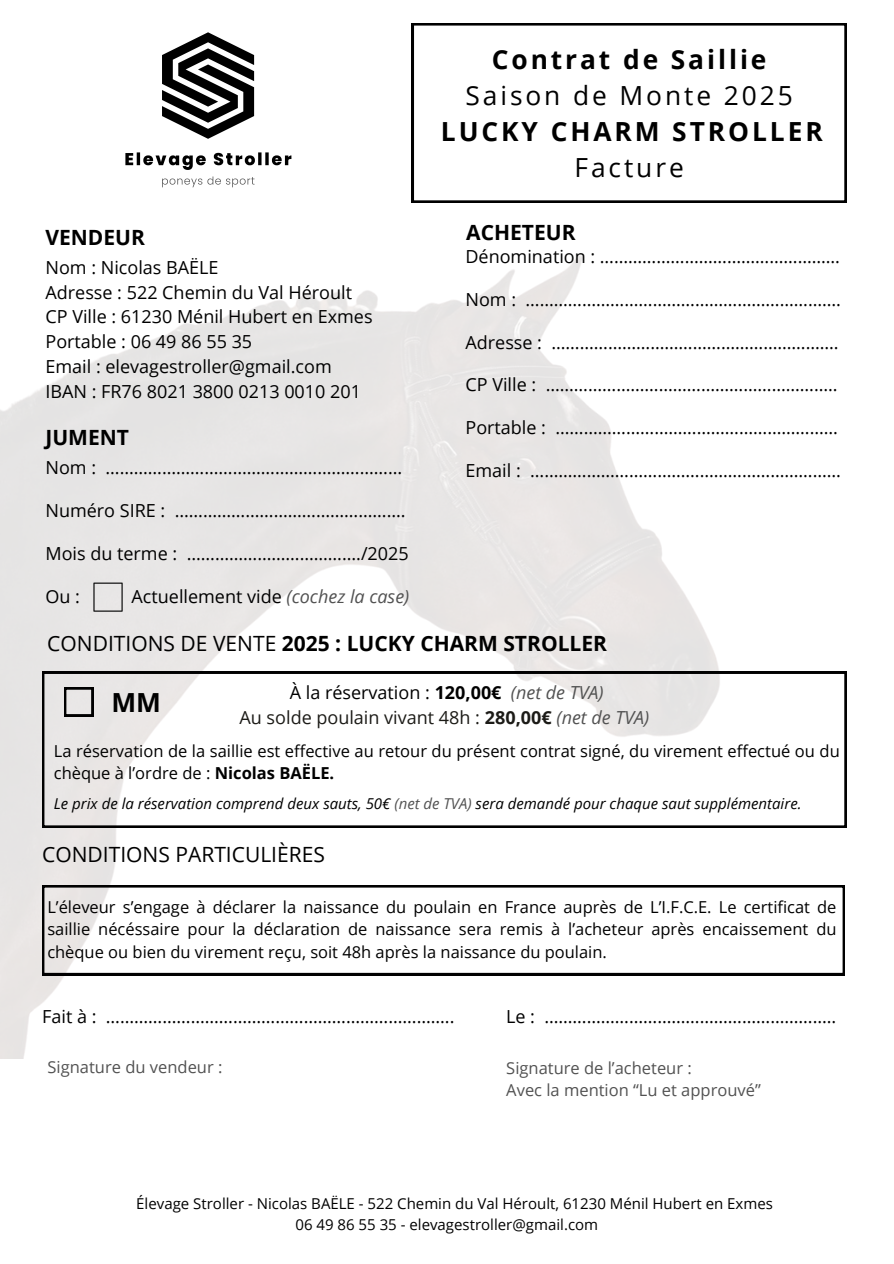
<style>
.page{position:relative;width:894px;height:1264px;background:#fff}
.page>*{position:absolute;margin:0;border:0;box-sizing:border-box;transform-origin:0 0}
.t1{font:700 26.25px/36px "Open Sans";letter-spacing:.11em;color:#000;text-align:center}
.t2{font:700 21px "Open Sans";color:#000}
.t3{font:21px "Open Sans";color:#000}
.t4{font:18px/24.8px "Open Sans";color:#000}
.t5{font:18px/24.8px "Open Sans";color:#1c1b17;text-align:center}
.t6{font:16.5px/22.5px "Open Sans";color:#000}
.t7{font:16.5px/22.5px "Open Sans";color:#525252}
.t8{font:15px "Open Sans";color:#000}
.t9{font:italic 15px "Open Sans";color:#000}
.s1{font-style:italic;color:#525252}
.s2{font-weight:400}
.s3{color:#000}
.s4{font-weight:700;color:#000}
.s5{font-weight:700}
.s6{color:#525252}
</style>
<div class="page">
<img style="left:0;top:155px;width:738px;height:903px">
<svg style="left:125px;top:152px;width:166px;height:18px"></svg>
<svg style="left:162px;top:176px;width:92px;height:11px"></svg>
<svg style="left:162px;top:32px;width:92px;height:107px"></svg>
<svg style="left:42px;top:671px;width:803px;height:156px"></svg>
<svg style="left:411px;top:23px;width:435px;height:179px"></svg>
<svg style="left:93px;top:582px;width:30px;height:29px"></svg>
<svg style="left:64px;top:687px;width:29px;height:29px"></svg>
<svg style="left:42px;top:885px;width:802px;height:90px"></svg>
<p class="t2" style="left:45px;top:222px;width:101px">VENDEUR</p>
<h3 class="t4" style="left:45px;top:254px;width:328px">Nom : Nicolas BAËLE<br>Adresse : 522 Chemin du Val Héroult<br>CP Ville : 61230 Ménil Hubert en Exmes<br>Portable : 06 49 86 55 35<br>Email : elevagestroller@gmail.com<br>IBAN : FR76 8021 3800 0213 0010 201</h3>
<h5 class="t2" style="left:45px;top:423px;width:85px">JUMENT</h5>
<p class="t4" style="left:45px;top:455px;width:358px">Nom : ………………………………………………………</p>
<p class="t4" style="left:45px;top:498px;width:361px">Numéro SIRE : ………………………………………….</p>
<p class="t4" style="left:45px;top:540px;width:365px">Mois du terme : ………………………………./2025</p>
<p class="t4" style="left:45px;top:583px;width:36px">Ou :</p>
<p class="t4" style="left:131px;top:583px;width:279px">Actuellement vide <span class="s1">(cochez la case)</span></p>
<h2 class="t1" style="left:441px;top:41px;width:383px">Contrat de Saillie<br><span class="s2">Saison de Monte 2025<br></span>LUCKY CHARM STROLLER<br><span class="s2">Facture</span></h2>
<h5 class="t2" style="left:466px;top:217px;width:111px">ACHETEUR</h5>
<h3 class="t4" style="left:465px;top:244px;width:376px">Dénomination : ……………………………………………</h3>
<h3 class="t4" style="left:465px;top:286px;width:377px">Nom : ………………………………………………………….</h3>
<h3 class="t4" style="left:465px;top:329px;width:374px">Adresse : …………………………………………………….</h3>
<h3 class="t4" style="left:465px;top:372px;width:373px">CP Ville : ……………………………………………………..</h3>
<h3 class="t4" style="left:465px;top:415px;width:374px">Portable : ……………………………………………………</h3>
<h3 class="t4" style="left:465px;top:457px;width:377px">Email : …………………………………………………………</h3>
<p class="t2" style="left:47px;top:629px;width:561px"><span class="s2">CONDITIONS DE VENTE</span> 2025 : LUCKY CHARM STROLLER</p>
<h4 class="t1" style="left:111px;top:683px;width:51px">MM</h4>
<h3 class="t5" style="left:239px;top:679px;width:411px"><span class="s3">À la réservation :</span> <span class="s4">120,00€</span> <span class="s1">(net de TVA)<br></span>Au solde poulain vivant 48h : <span class="s5">280,00€</span> <span class="s1">(net de TVA)</span></h3>
<h5 class="t6" style="left:54px;top:739px;width:787px">La réservation de la saillie est effective au retour du présent contrat signé, du virement effectué ou du chèque à l’ordre de : <span class="s5">Nicolas BAËLE.</span></h5>
<h5 class="t9" style="left:54px;top:792px;width:749px">Le prix de la réservation comprend deux sauts, 50€ <span class="s6">(net de TVA)</span> sera demandé pour chaque saut supplémentaire.</h5>
<p class="t3" style="left:42px;top:839px;width:284px">CONDITIONS PARTICULIÈRES</p>
<h4 class="t6" style="left:47px;top:895px;width:790px;text-align:justify">L’éleveur s’engage à déclarer la naissance du poulain en France auprès de L’I.F.C.E. Le certificat de saillie nécéssaire pour la déclaration de naissance sera remis à l’acheteur après encaissement du chèque ou bien du virement reçu, soit 48h après la naissance du poulain.</h4>
<h5 class="t4" style="left:42px;top:1003px;width:413px">Fait à : ………………………………………………………………..</h5>
<h5 class="t4" style="left:506px;top:1003px;width:332px">Le : ……………………………………………………..</h5>
<h5 class="t7" style="left:48px;top:1055px;width:176px">Signature du vendeur :</h5>
<h5 class="t7" style="left:506px;top:1056px;width:256px">Signature de l’acheteur :<br>Avec la mention “Lu et approuvé”</h5>
<p class="t8" style="left:136px;top:1193px;width:638px">Élevage Stroller - Nicolas BAËLE - 522 Chemin du Val Héroult, 61230 Ménil Hubert en Exmes</p>
<h1 class="t8" style="left:295px;top:1213px;width:304px">06 49 86 55 35 - elevagestroller@gmail.com</h1>
</div>
